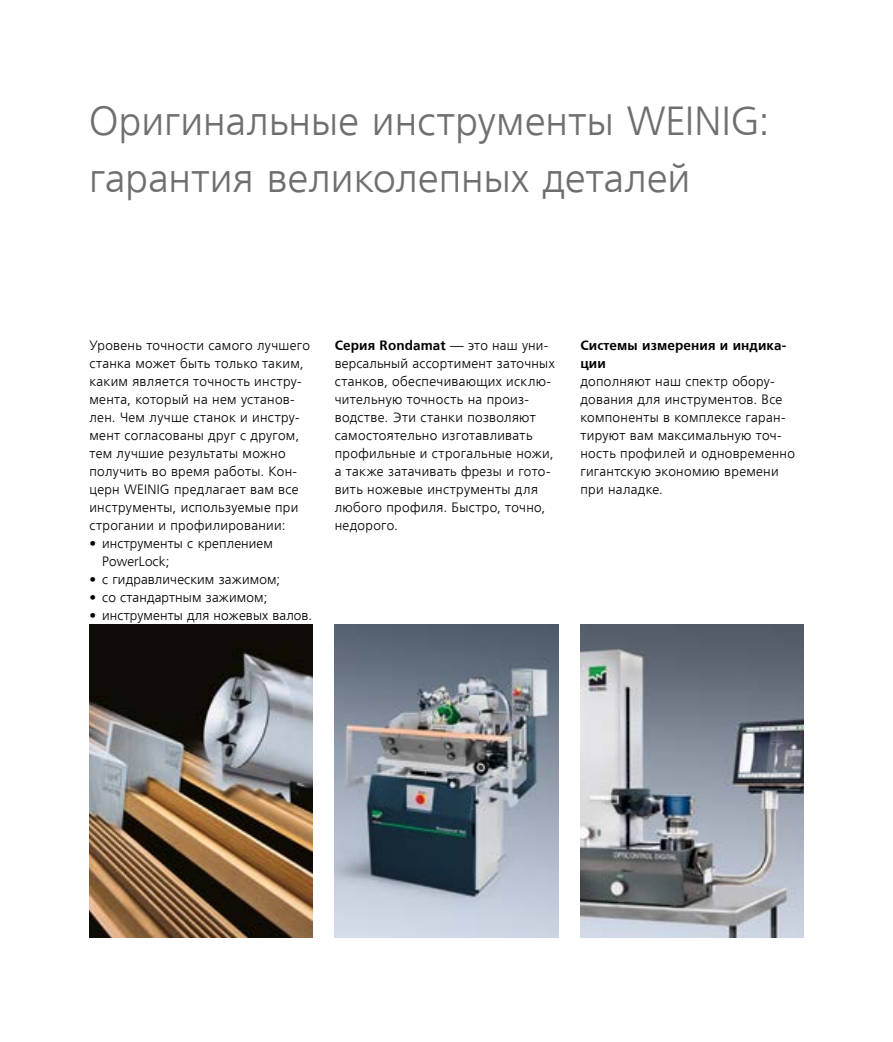
<style>
.page{position:relative;width:893px;height:1042px;background:#fff}
.page>*{position:absolute;margin:0;border:0;box-sizing:border-box;transform-origin:0 0}
.t1{font:300 40.5px/57px "Frutiger LTCYR";letter-spacing:.005em;color:#6f6f6e}
.t2{font:300 13.5px/18px "Frutiger LTCYR";letter-spacing:.02em;color:#000}
.t3{font:700 13.5px/18px "Frutiger LTCYR";letter-spacing:.01em;color:#000}
.s1{font-weight:700}
</style>
<div class="page">
<img style="left:89px;top:625px;width:224px;height:312px">
<img style="left:335px;top:625px;width:223px;height:312px">
<img style="left:580px;top:625px;width:224px;height:312px">
<h1 class="t1" style="left:89px;top:93px;width:682px">Оригинальные инструменты WEINIG: гарантия великолепных деталей</h1>
<p class="t2" style="left:89px;top:337px;width:222px">Уровень точности самого лучшего станка может быть только таким, каким является точность инстру&shy;мента, который на нем установ&shy;лен. Чем лучше станок и инстру&shy;мент согласованы друг с другом, тем лучшие результаты можно получить во время работы. Кон&shy;церн WEINIG предлагает вам все инструменты, используемые при строгании и профилировании:</p>
<p class="t2" style="left:102px;top:535px;width:172px;text-indent:-13px">• инструменты с креплением<br>PowerLock;</p>
<p class="t2" style="left:89px;top:571px;width:192px">• с гидравлическим зажимом;</p>
<p class="t2" style="left:89px;top:589px;width:180px">• со стандартным зажимом;</p>
<p class="t2" style="left:89px;top:607px;width:224px">• инструменты для ножевых валов.</p>
<p class="t2" style="left:335px;top:337px;width:221px"><span class="s1">Серия Rondamat</span> — это наш уни&shy;версальный ассортимент заточных станков, обеспечивающих исклю&shy;чительную точность на произ&shy;водстве. Эти станки позволяют самостоятельно изготавливать профильные и строгальные ножи, а также затачивать фрезы и гото&shy;вить ножевые инструменты для любого профиля. Быстро, точно, недорого.</p>
<p class="t3" style="left:580px;top:337px;width:207px">Системы измерения и индика&shy;ции</p>
<p class="t2" style="left:580px;top:373px;width:216px">дополняют наш спектр обору&shy;дования для инструментов. Все компоненты в комплексе гаран&shy;тируют вам максимальную точ&shy;ность профилей и одновременно гигантскую экономию времени при наладке.</p>
</div>
